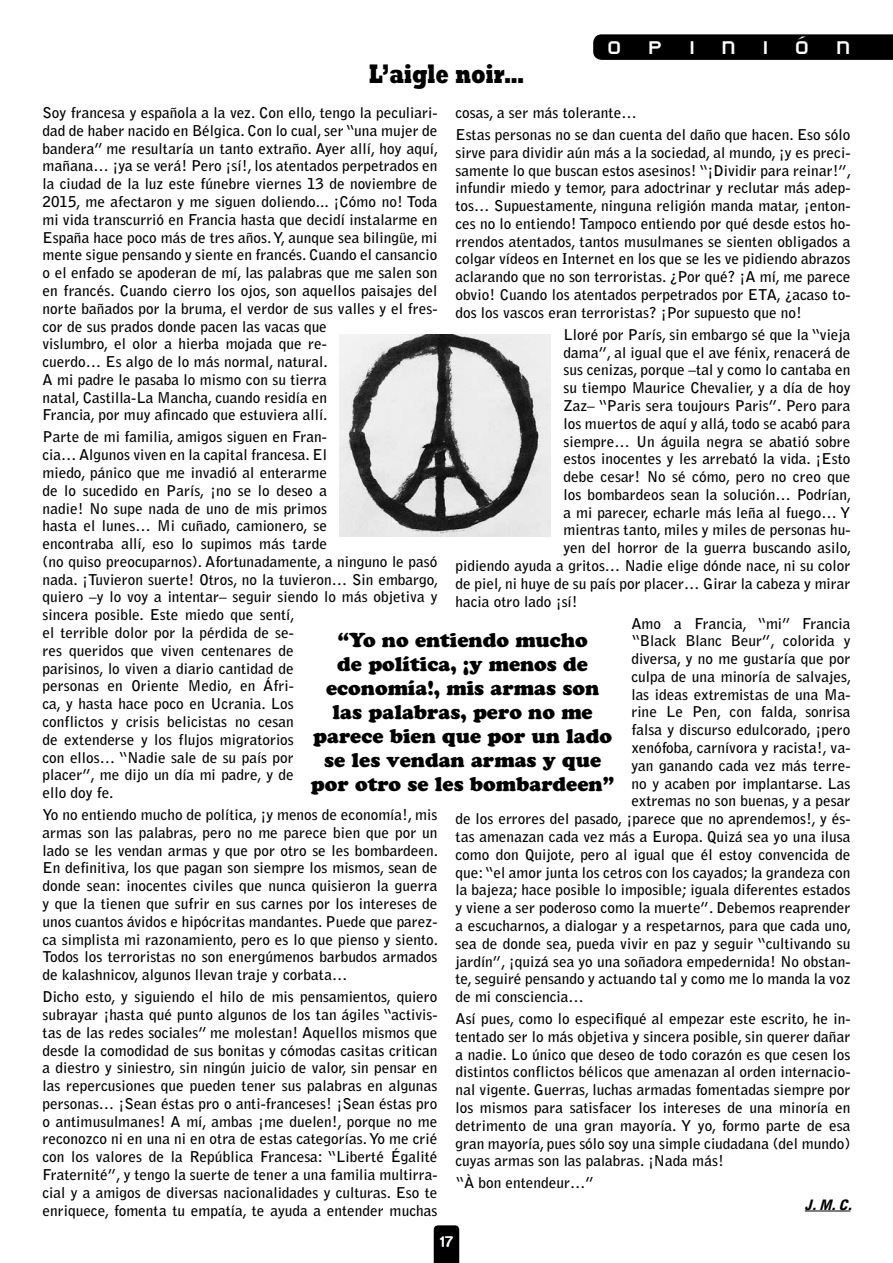
<style>
.page{position:relative;width:893px;height:1263px;background:#fff}
.page>*{position:absolute;margin:0;border:0;box-sizing:border-box;transform-origin:0 0}
.t1{font:800 27.3px "Rockwell";color:#000;scale:.71 1}
.t2{font:24.75px "Empire Builder Document";letter-spacing:1.085em;color:#fff}
.t3{font:900 19.95px/24px "Cooper";color:#000;text-align:center}
.t4{font:700 14.85px/17.9px "Bell Gothic Std";color:#000;text-align:justify}
.t5{font:italic 900 14.25px "Bell Gothic Std";color:#000}
.t6{font:700 13.5px "Rocko FLF";color:#fff}
</style>
<div class="page">
<svg style="left:434px;top:1225px;width:25px;height:38px"></svg>
<svg style="left:593px;top:34px;width:300px;height:26px"></svg>
<hr style="left:805px;top:1210px;width:45px;height:1px;background:#000">
<img style="left:340px;top:335px;width:211px;height:201px">
<h2 class="t2" style="left:607px;top:33px;width:244px">opinión</h2>
<h1 class="t1" style="left:369px;top:57px;width:220px">L’aigle noir…</h1>
<p class="t4" style="left:43px;top:104px;width:397px;text-align:left">Soy francesa y española a la vez. Con ello, tengo la peculiari&shy;dad de haber nacido en Bélgica. Con lo cual, ser “una mujer de bandera” me resultaría un tanto extraño. Ayer allí, hoy aquí, mañana… ¡ya se verá! Pero ¡sí!, los atentados perpetrados en la ciudad de la luz este fúnebre viernes 13 de noviembre de 2015, me afectaron y me siguen doliendo... ¡Cómo no! Toda mi vida transcurrió en Francia hasta que decidí instalarme en España hace poco más de tres años. Y, aunque sea bilingüe, mi mente sigue pensando y siente en francés. Cuando el cansancio o el enfado se apoderan de mí, las palabras que me salen son en francés. Cuando cierro los ojos, son aquellos paisajes del norte bañados por la bruma, el verdor de sus valles y el fres&shy;cor de sus prados donde pacen las vacas que<br>vislumbro, el olor a hierba mojada que re-<br>cuerdo… Es algo de lo más normal, natural.<br>A mi padre le pasaba lo mismo con su tierra<br>natal, Castilla-La Mancha, cuando residía en<br>Francia, por muy afincado que estuviera allí.</p>
<p class="t4" style="left:43px;top:428px;width:397px;text-align:left">Parte de mi familia, amigos siguen en Fran-<br>cia… Algunos viven en la capital francesa. El<br>miedo, pánico que me invadió al enterarme<br>de lo sucedido en París, ¡no se lo deseo a<br>nadie! No supe nada de uno de mis primos<br>hasta el lunes… Mi cuñado, camionero, se<br>encontraba allí, eso lo supimos más tarde<br>(no quiso preocuparnos). Afortunadamente, a ninguno le pasó nada. ¡Tuvieron suerte! Otros, no la tuvieron… Sin embargo, quiero –y lo voy a intentar– seguir siendo lo más objetiva y sincera posible. Este miedo que sentí,<br>el terrible dolor por la pérdida de se-<br>res queridos que viven centenares de<br>parisinos, lo viven a diario cantidad de<br>personas en Oriente Medio, en Áfri-<br>ca, y hasta hace poco en Ucrania. Los<br>conflictos y crisis belicistas no cesan<br>de extenderse y los flujos migratorios<br>con ellos… “Nadie sale de su país por<br>placer”, me dijo un día mi padre, y de<br>ello doy fe.</p>
<p class="t4" style="left:43px;top:806px;width:397px">Yo no entiendo mucho de política, ¡y menos de economía!, mis armas son las palabras, pero no me parece bien que por un lado se les vendan armas y que por otro se les bombardeen.<br>En definitiva, los que pagan son siempre los mismos, sean de donde sean: inocentes civiles que nunca quisieron la guerra y que la tienen que sufrir en sus carnes por los intereses de unos cuantos ávidos e hipócritas mandantes. Puede que parez&shy;ca simplista mi razonamiento, pero es lo que pienso y siento.<br>Todos los terroristas no son energúmenos barbudos armados de kalashnicov, algunos llevan traje y corbata…</p>
<p class="t4" style="left:43px;top:988px;width:396px">Dicho esto, y siguiendo el hilo de mis pensamientos, quiero subrayar ¡hasta qué punto algunos de los tan ágiles “activis&shy;tas de las redes sociales” me molestan! Aquellos mismos que desde la comodidad de sus bonitas y cómodas casitas critican a diestro y siniestro, sin ningún juicio de valor, sin pensar en las repercusiones que pueden tener sus palabras en algunas personas… ¡Sean éstas pro o anti-franceses! ¡Sean éstas pro o antimusulmanes! A mí, ambas ¡me duelen!, porque no me reconozco ni en una ni en otra de estas categorías. Yo me crié con los valores de la República Francesa: “Liberté Égalité Fraternité”, y tengo la suerte de tener a una familia multirra&shy;cial y a amigos de diversas nacionalidades y culturas. Eso te enriquece, fomenta tu empatía, te ayuda a entender muchas</p>
<p class="t4" style="left:455px;top:102px;width:396px;line-height:21.9px">cosas, a ser más tolerante…<br>Estas personas no se dan cuenta del daño que hacen. Eso sólo</p>
<p class="t4" style="left:455px;top:143px;width:397px">sirve para dividir aún más a la sociedad, al mundo, ¡y es preci&shy;samente lo que buscan estos asesinos! “¡Dividir para reinar!”, infundir miedo y temor, para adoctrinar y reclutar más adep&shy;tos… Supuestamente, ninguna religión manda matar, ¡enton&shy;ces no lo entiendo! Tampoco entiendo por qué desde estos ho&shy;rrendos atentados, tantos musulmanes se sienten obligados a colgar vídeos en Internet en los que se les ve pidiendo abrazos aclarando que no son terroristas. ¿Por qué? ¡A mí, me parece obvio! Cuando los atentados perpetrados por ETA, ¿acaso to&shy;dos los vascos eran terroristas? ¡Por supuesto que no!</p>
<p class="t4" style="left:563px;top:325px;width:288px">Lloré por París, sin embargo sé que la “vieja</p>
<p class="t4" style="left:563px;top:343px;width:288px">dama”, al igual que el ave fénix, renacerá de</p>
<p class="t4" style="left:563px;top:361px;width:288px">sus cenizas, porque –tal y como lo cantaba en</p>
<p class="t4" style="left:563px;top:379px;width:288px">su tiempo Maurice Chevalier, y a día de hoy</p>
<p class="t4" style="left:563px;top:397px;width:288px">Zaz– “Paris sera toujours Paris”. Pero para</p>
<p class="t4" style="left:563px;top:414px;width:288px">los muertos de aquí y allá, todo se acabó para</p>
<p class="t4" style="left:563px;top:432px;width:288px">siempre… Un águila negra se abatió sobre</p>
<p class="t4" style="left:563px;top:450px;width:288px">estos inocentes y les arrebató la vida. ¡Esto</p>
<p class="t4" style="left:563px;top:468px;width:288px">debe cesar! No sé cómo, pero no creo que</p>
<p class="t4" style="left:563px;top:486px;width:289px">los bombardeos sean la solución… Podrían,</p>
<p class="t4" style="left:563px;top:503px;width:288px">a mi parecer, echarle más leña al fuego… Y</p>
<p class="t4" style="left:563px;top:521px;width:288px">mientras tanto, miles y miles de personas hu-</p>
<p class="t4" style="left:563px;top:539px;width:289px">yen del horror de la guerra buscando asilo,</p>
<p class="t4" style="left:455px;top:557px;width:396px">pidiendo ayuda a gritos… Nadie elige dónde nace, ni su color</p>
<p class="t4" style="left:455px;top:574px;width:396px">de piel, ni huye de su país por placer… Girar la cabeza y mirar</p>
<p class="t4" style="left:455px;top:592px;width:124px">hacia otro lado ¡sí!</p>
<p class="t4" style="left:631px;top:614px;width:221px">Amo a Francia, “mi” Francia</p>
<p class="t4" style="left:631px;top:632px;width:221px">“Black Blanc Beur”, colorida y</p>
<p class="t4" style="left:631px;top:650px;width:221px">diversa, y no me gustaría que por</p>
<p class="t4" style="left:631px;top:668px;width:221px">culpa de una minoría de salvajes,</p>
<p class="t4" style="left:631px;top:685px;width:221px">las ideas extremistas de una Ma-</p>
<p class="t4" style="left:631px;top:703px;width:221px">rine Le Pen, con falda, sonrisa</p>
<p class="t4" style="left:631px;top:721px;width:221px">falsa y discurso edulcorado, ¡pero</p>
<p class="t4" style="left:631px;top:739px;width:221px">xenófoba, carnívora y racista!, va-</p>
<p class="t4" style="left:631px;top:757px;width:221px">yan ganando cada vez más terre-</p>
<p class="t4" style="left:631px;top:774px;width:221px">no y acaben por implantarse. Las</p>
<p class="t4" style="left:631px;top:792px;width:221px">extremas no son buenas, y a pesar</p>
<p class="t4" style="left:455px;top:810px;width:396px">de los errores del pasado, ¡parece que no aprendemos!, y és-</p>
<p class="t4" style="left:455px;top:828px;width:396px">tas amenazan cada vez más a Europa. Quizá sea yo una ilusa</p>
<p class="t4" style="left:455px;top:845px;width:396px">como don Quijote, pero al igual que él estoy convencida de</p>
<p class="t4" style="left:455px;top:863px;width:396px">que: “el amor junta los cetros con los cayados; la grandeza con</p>
<p class="t4" style="left:455px;top:881px;width:396px">la bajeza; hace posible lo imposible; iguala diferentes estados</p>
<p class="t4" style="left:455px;top:899px;width:396px">y viene a ser poderoso como la muerte”. Debemos reaprender</p>
<p class="t4" style="left:455px;top:917px;width:397px">a escucharnos, a dialogar y a respetarnos, para que cada uno,</p>
<p class="t4" style="left:455px;top:934px;width:396px">sea de donde sea, pueda vivir en paz y seguir “cultivando su</p>
<p class="t4" style="left:455px;top:952px;width:396px">jardín”, ¡quizá sea yo una soñadora empedernida! No obstan-</p>
<p class="t4" style="left:455px;top:970px;width:396px">te, seguiré pensando y actuando tal y como me lo manda la voz</p>
<p class="t4" style="left:455px;top:988px;width:130px">de mi consciencia…</p>
<p class="t4" style="left:455px;top:1010px;width:396px">Así pues, como lo especifiqué al empezar este escrito, he in&shy;tentado ser lo más objetiva y sincera posible, sin querer dañar a nadie. Lo único que deseo de todo corazón es que cesen los distintos conflictos bélicos que amenazan al orden internacio&shy;nal vigente. Guerras, luchas armadas fomentadas siempre por los mismos para satisfacer los intereses de una minoría en detrimento de una gran mayoría. Y yo, formo parte de esa gran mayoría, pues sólo soy una simple ciudadana (del mundo) cuyas armas son las palabras. ¡Nada más!</p>
<p class="t4" style="left:455px;top:1174px;width:140px">“À bon entendeur…”</p>
<p class="t5" style="left:805px;top:1196px;width:53px">J.M.C.</p>
<h3 class="t3" style="left:311px;top:628px;width:305px">“Yo no entiendo mucho<br>de política, ¡y menos de economía!, mis armas son las palabras, pero no me parece bien que por un lado se les vendan armas y que por otro se les bombardeen”</h3>
<p class="t6" style="left:440px;top:1233px;width:15px">17</p>
</div>
